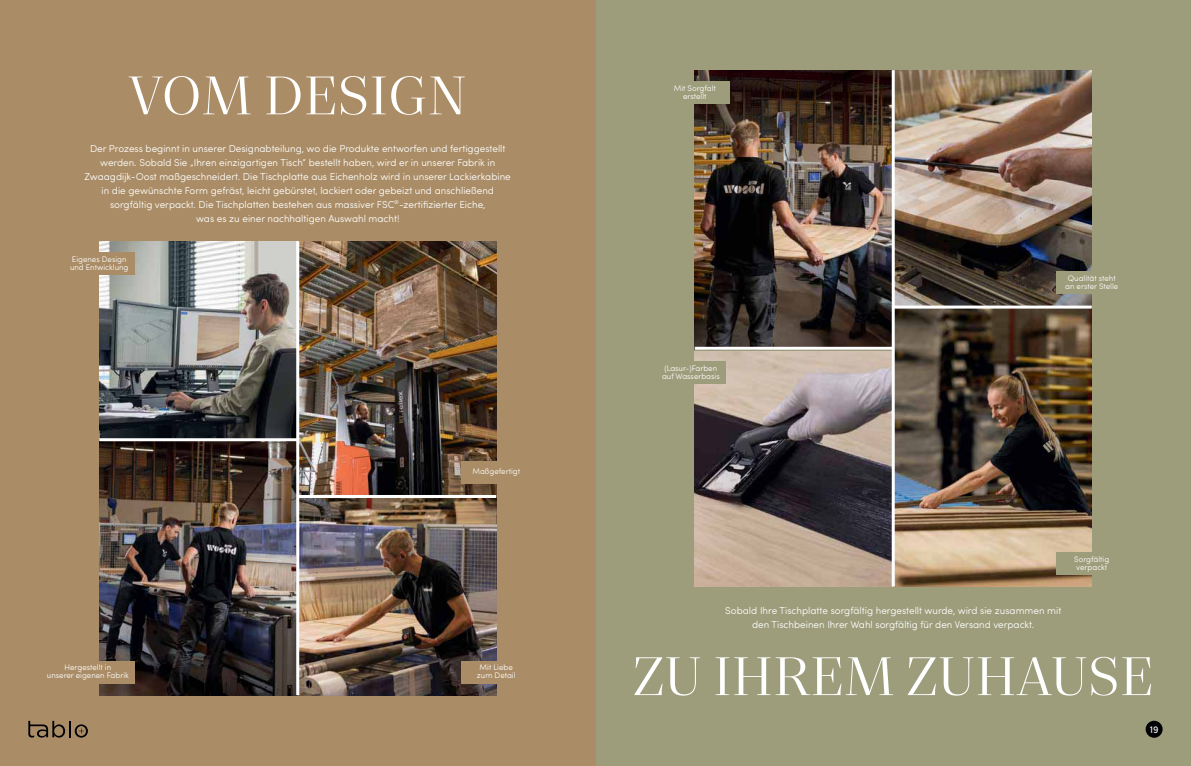
<style>
.page{position:relative;width:1191px;height:766px;background:#fff}
.page>*{position:absolute;margin:0;border:0;box-sizing:border-box;transform-origin:0 0}
.t1{font:56px "Quinn Display";color:#fff}
.t2{font:300 10px/14px "Sofia Pro Soft";color:#fff;text-align:center}
.t3{font:10px "Sofia Pro Soft";color:#fff}
.t4{font:300 8px/8px "Sofia Pro Soft";color:#fff;text-align:center}
</style>
<div class="page">
<div style="left:595px;top:0;width:596px;height:765px;background:#9d9d7c"></div>
<div style="left:0;top:0;width:595px;height:765px;background:#aa8d66"></div>
<img style="left:299px;top:241px;width:197px;height:254px">
<img style="left:99px;top:241px;width:197px;height:197px">
<img style="left:99px;top:441px;width:197px;height:253px">
<img style="left:299px;top:498px;width:197px;height:196px">
<img style="left:694px;top:70px;width:197px;height:277px">
<img style="left:694px;top:351px;width:197px;height:235px">
<img style="left:894px;top:308px;width:197px;height:278px">
<img style="left:894px;top:70px;width:197px;height:235px">
<svg style="left:28px;top:720px;width:60px;height:17px"></svg>
<div style="left:1145px;top:720px;width:17px;height:17px;background:#000104;border-radius:50%"></div>
<hr style="left:298px;top:495px;width:198px;height:3px;background:#fff">
<hr style="left:99px;top:438px;width:199px;height:3px;background:#fff">
<hr style="left:296px;top:241px;width:3px;height:453px;background:#fff">
<hr style="left:694px;top:347px;width:199px;height:3px;background:#fff">
<hr style="left:893px;top:305px;width:198px;height:3px;background:#fff">
<hr style="left:891px;top:70px;width:3px;height:516px;background:#fff">
<div style="left:64px;top:252px;width:71px;height:23px;background:#aa8d66"></div>
<div style="left:64px;top:660px;width:71px;height:23px;background:#aa8d66"></div>
<div style="left:461px;top:660px;width:70px;height:23px;background:#aa8d66"></div>
<div style="left:461px;top:461px;width:70px;height:22px;background:#aa8d66"></div>
<div style="left:659px;top:81px;width:71px;height:23px;background:#9d9d7c"></div>
<div style="left:655px;top:361px;width:71px;height:23px;background:#9d9d7c"></div>
<div style="left:1056px;top:552px;width:71px;height:23px;background:#9d9d7c"></div>
<div style="left:1056px;top:271px;width:71px;height:23px;background:#9d9d7c"></div>
<h1 class="t1" style="left:128px;top:73px;width:340px">VOM DESIGN</h1>
<p class="t2" style="left:85px;top:142px;width:428px">Der Prozess beginnt in unserer Designabteilung, wo die Produkte entworfen und fertiggestellt werden. Sobald Sie „Ihren einzigartigen Tisch“ bestellt haben, wird er in unserer Fabrik in Zwaagdijk-Oost maßgeschneidert. Die Tischplatte aus Eichenholz wird in unserer Lackierkabine in die gewünschte Form gefräst, leicht gebürstet, lackiert oder gebeizt und anschließend sorgfältig verpackt. Die Tischplatten bestehen aus massiver FSC<sup>®</sup>-zertifizierter Eiche,<br>was es zu einer nachhaltigen Auswahl macht!</p>
<p class="t4" style="left:70px;top:256px;width:60px;text-align:left">Eigenes Design und Entwicklung</p>
<p class="t4" style="left:472px;top:468px;width:49px">Maßgefertigt</p>
<p class="t4" style="left:47px;top:664px;width:83px">Hergestellt in<br>unserer eigenen Fabrik</p>
<p class="t4" style="left:477px;top:664px;width:40px">Mit Liebe zum Detail</p>
<p class="t4" style="left:673px;top:85px;width:44px">Mit Sorgfalt erstellt</p>
<p class="t4" style="left:662px;top:364px;width:59px">(Lasur-)Farben auf Wasserbasis</p>
<p class="t4" style="left:1065px;top:275px;width:55px">Qualität steht an erster Stelle</p>
<p class="t4" style="left:1074px;top:556px;width:37px;text-align:left">Sorgfältig verpackt</p>
<p class="t2" style="left:725px;top:604px;width:337px">Sobald Ihre Tischplatte sorgfältig hergestellt wurde, wird sie zusammen mit den Tischbeinen Ihrer Wahl sorgfältig für den Versand verpackt.</p>
<h1 class="t1" style="left:633px;top:653px;width:522px">ZU IHREM ZUHAUSE</h1>
<p class="t3" style="left:1149px;top:723px;width:10px">19</p>
</div>
